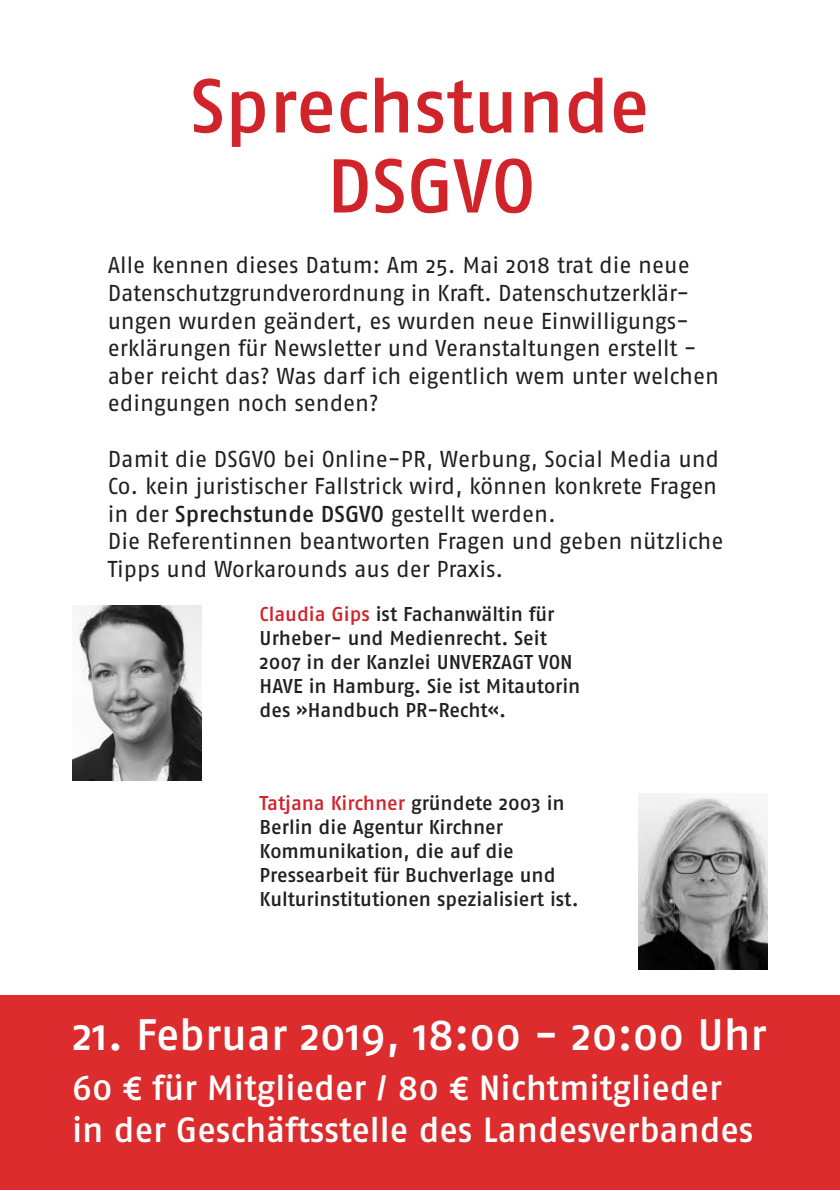
<style>
.page{position:relative;width:840px;height:1191px;background:#fff}
.page>*{position:absolute;margin:0;border:0;box-sizing:border-box;transform-origin:0 0}
.t1{font:500 76px "Fago Pro";color:#d1232a}
.t2{font:500 44px "Fago Pro";color:#fff}
.t3{font:500 35px "Fago Pro";color:#fff}
.t4{font:23px/27.6px "Fago Pro";letter-spacing:-.005em;color:#231f20}
.t5{font:500 20px/24px "Fago Pro";letter-spacing:-.005em;color:#231f20}
.s1{font-weight:500}
.s2{color:#d1232a}
</style>
<div class="page">
<div style="left:0;top:995px;width:839px;height:195px;background:#dd2c2e"></div>
<img style="left:72px;top:605px;width:129px;height:175px">
<img style="left:638px;top:794px;width:129px;height:175px">
<p class="t1" style="left:190px;top:60px;width:460px">Sprechstunde</p>
<p class="t1" style="left:327px;top:140px;width:210px">DSGVO</p>
<p class="t4" style="left:108px;top:251px;width:612px">Alle kennen dieses Datum: Am 25. Mai 2018 trat die neue Datenschutzgrundverordnung in Kraft. Datenschutzerklär&shy;ungen wurden geändert, es wurden neue Einwilligungs&shy;erklärungen für Newsletter und Veranstaltungen erstellt - aber reicht das? Was darf ich eigentlich wem unter welchen edingungen noch senden?</p>
<p class="t4" style="left:108px;top:445px;width:617px">Damit die DSGVO bei Online-PR, Werbung, Social Media und Co. kein juristischer Fallstrick wird, können konkrete Fragen in der <span class="s1">Sprechstunde DSGVO</span> gestellt werden.<br>Die Referentinnen beantworten Fragen und geben nützliche Tipps und Workarounds aus der Praxis.</p>
<p class="t5" style="left:259px;top:602px;width:322px"><span class="s2">Claudia Gips</span> ist Fachanwältin für<br>Urheber- und Medienrecht. Seit<br>2007 in der Kanzlei UNVERZAGT VON<br>HAVE in Hamburg. Sie ist Mitautorin des »Handbuch PR-Recht«.</p>
<p class="t5" style="left:259px;top:790px;width:320px"><span class="s2">Tatjana Kirchner</span> gründete 2003 in Berlin die Agentur Kirchner Kommunikation, die auf die Pressearbeit für Buchverlage und Kulturinstitutionen spezialisiert ist.</p>
<p class="t2" style="left:72px;top:1008px;width:695px">21. Februar 2019, 18:00 - 20:00 Uhr</p>
<p class="t3" style="left:72px;top:1067px;width:651px">60 € für Mitglieder / 80 € Nichtmitglieder</p>
<p class="t3" style="left:72px;top:1109px;width:682px">in der Geschäftsstelle des Landesverbandes</p>
</div>
